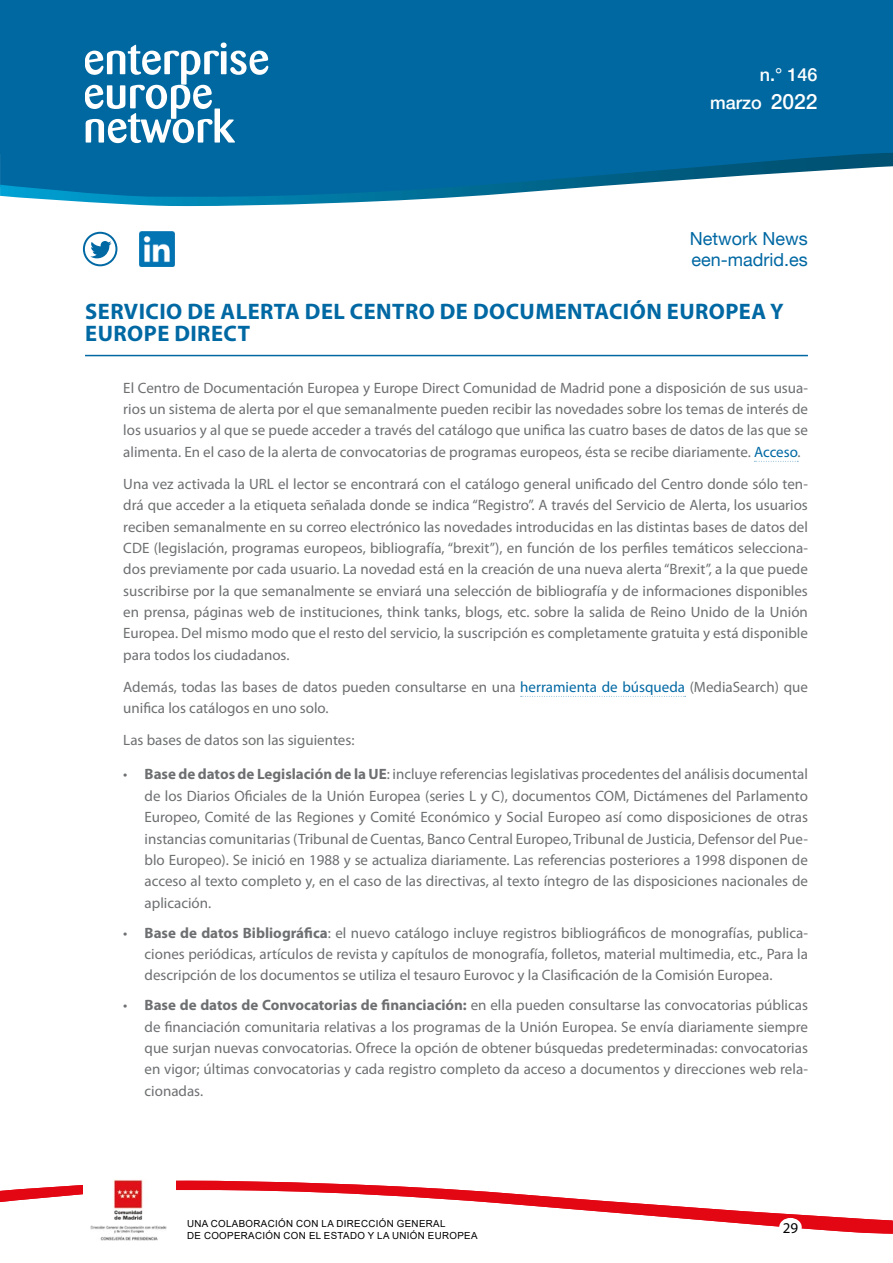
<style>
.page{position:relative;width:893px;height:1263px;background:#fff}
.page>*{position:absolute;margin:0;border:0;box-sizing:border-box;transform-origin:0 0}
.LADILLO_01{font:700 22.5px/22.5px "Myriad Pro";letter-spacing:.02em;color:#0068a3}
.t1{font:18px/21.3px "Helvetica Neue LT";color:#0068a3}
.t2{font:500 18px/28.2px "Helvetica Neue LT";color:#fff;text-align:right}
.TEXTO{font:15px/21.3px "Myriad Pro";color:#6d6f71;text-align:justify}
.t3{font:15px "Myriad Pro";color:#000}
.t4{font:9.75px/11.7px "Arial";letter-spacing:.035em;color:#000}
.s1{font-size:21px}
.s2{color:#0068a3}
.s3{font-weight:700}
</style>
<div class="page">
<div style="left:0;top:0;width:893px;height:153px;background:#0068a0"></div>
<svg style="left:0;top:153px;width:893px;height:53px"></svg>
<svg style="left:85px;top:43px;width:183px;height:100px"></svg>
<svg style="left:82px;top:231px;width:36px;height:36px"></svg>
<img style="left:139px;top:232px;width:35px;height:34px">
<svg style="left:0;top:1181px;width:892px;height:52px"></svg>
<div style="left:83px;top:1179px;width:93px;height:61px;background:#fff"></div>
<img style="left:91px;top:1179px;width:76px;height:61px">
<div style="left:779px;top:1218px;width:23px;height:18px;background:#fff;border-radius:50%"></div>
<hr style="left:85px;top:355px;width:723px;height:1px;background:#0068a3">
<svg style="left:754px;top:461px;width:44px;height:1px"></svg>
<svg style="left:521px;top:696px;width:165px;height:1px"></svg>
<p class="t2" style="left:710px;top:60px;width:109px">n.° 146 marzo <span class="s1">2022</span></p>
<p class="t1" style="left:690px;top:227px;width:119px">Network News een-madrid.es</p>
<p class="LADILLO_01" style="left:85px;top:299px;width:700px">SERVICIO DE ALERTA DEL CENTRO DE DOCUMENTACIÓN EUROPEA Y<br>EUROPE DIRECT</p>
<p class="TEXTO" style="left:123px;top:377px;width:686px">El Centro de Documentación Europea y Europe Direct Comunidad de Madrid pone a disposición de sus usua&shy;rios un sistema de alerta por el que semanalmente pueden recibir las novedades sobre los temas de interés de los usuarios y al que se puede acceder a través del catálogo que unifica las cuatro bases de datos de las que se alimenta. En el caso de la alerta de convocatorias de programas europeos, ésta se recibe diariamente. <span class="s2">Acceso</span>.</p>
<p class="TEXTO" style="left:123px;top:473px;width:686px">Una vez activada la URL el lector se encontrará con el catálogo general unificado del Centro donde sólo ten&shy;drá que acceder a la etiqueta señalada donde se indica “Registro”. A través del Servicio de Alerta, los usuarios reciben semanalmente en su correo electrónico las novedades introducidas en las distintas bases de datos del CDE (legislación, programas europeos, bibliografía, “brexit”), en función de los perfiles temáticos selecciona&shy;dos previamente por cada usuario. La novedad está en la creación de una nueva alerta “Brexit”, a la que puede suscribirse por la que semanalmente se enviará una selección de bibliografía y de informaciones disponibles en prensa, páginas web de instituciones, think tanks, blogs, etc. sobre la salida de Reino Unido de la Unión Europea. Del mismo modo que el resto del servicio, la suscripción es completamente gratuita y está disponible para todos los ciudadanos.</p>
<p class="TEXTO" style="left:123px;top:676px;width:686px">Además, todas las bases de datos pueden consultarse en una <span class="s2">herramienta de búsqueda</span> (MediaSearch) que unifica los catálogos en uno solo.</p>
<p class="TEXTO" style="left:123px;top:729px;width:233px">Las bases de datos son las siguientes:</p>
<p class="TEXTO" style="left:145px;top:763px;width:665px;text-indent:-21px">• <span class="s3">Base de datos de Legislación de la UE</span>: incluye referencias legislativas procedentes del análisis documental de los Diarios Oficiales de la Unión Europea (series L y C), documentos COM, Dictámenes del Parlamento Europeo, Comité de las Regiones y Comité Económico y Social Europeo así como disposiciones de otras instancias comunitarias (Tribunal de Cuentas, Banco Central Europeo, Tribunal de Justicia, Defensor del Pue&shy;blo Europeo). Se inició en 1988 y se actualiza diariamente. Las referencias posteriores a 1998 disponen de acceso al texto completo y, en el caso de las directivas, al texto íntegro de las disposiciones nacionales de aplicación.</p>
<p class="TEXTO" style="left:145px;top:921px;width:665px;text-indent:-21px">• <span class="s3">Base de datos Bibliográfica</span>: el nuevo catálogo incluye registros bibliográficos de monografías, publica&shy;ciones periódicas, artículos de revista y capítulos de monografía, folletos, material multimedia, etc., Para la descripción de los documentos se utiliza el tesauro Eurovoc y la Clasificación de la Comisión Europea.</p>
<p class="TEXTO" style="left:145px;top:994px;width:665px;text-indent:-21px">• <span class="s3">Base de datos de Convocatorias de financiación:</span> en ella pueden consultarse las convocatorias públicas de financiación comunitaria relativas a los programas de la Unión Europea. Se envía diariamente siempre que surjan nuevas convocatorias. Ofrece la opción de obtener búsquedas predeterminadas: convocatorias en vigor; últimas convocatorias y cada registro completo da acceso a documentos y direcciones web rela&shy;cionadas.</p>
<p class="t4" style="left:187px;top:1218px;width:292px">UNA COLABORACIÓN CON LA DIRECCIÓN GENERAL<br>DE COOPERACIÓN CON EL ESTADO Y LA UNIÓN EUROPEA</p>
<p class="t3" style="left:783px;top:1218px;width:17px">29</p>
</div>
